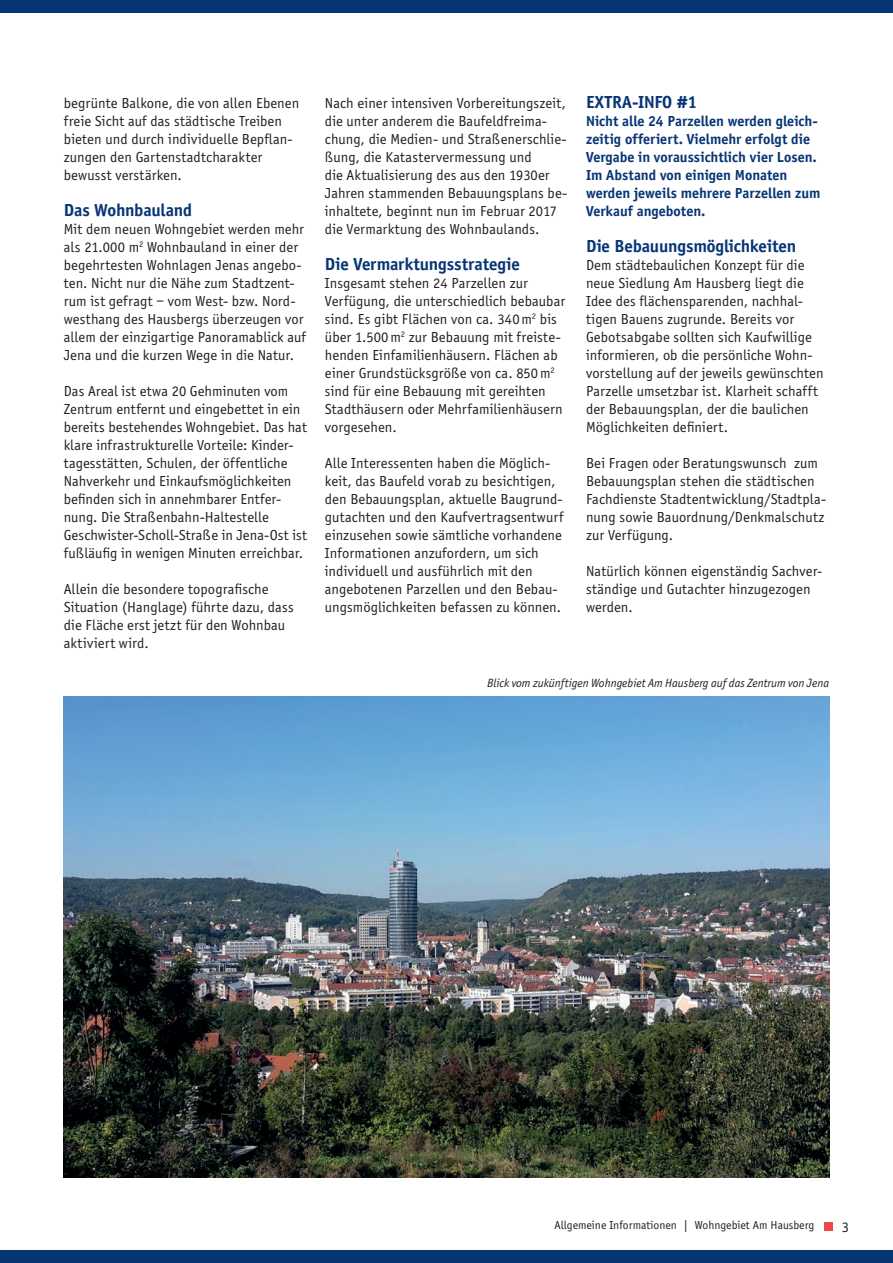
<style>
.page{position:relative;width:893px;height:1263px;background:#fff}
.page>*{position:absolute;margin:0;border:0;box-sizing:border-box;transform-origin:0 0}
.Head_2{font:700 18px "Officina Sans";letter-spacing:-.005em;color:#083575}
.Copy{font:15px/18px "Officina Sans";letter-spacing:.005em;color:#231f20}
.Copy-2{font:700 15px/18px "Officina Sans";color:#083575}
.BU{font:italic 12px "Officina Sans ITC Std";color:#231f20}
.t1{font:12px "Officina Sans";color:#231f20}
</style>
<div class="page">
<div style="left:0;top:0;width:893px;height:13px;background:#083575"></div>
<div style="left:0;top:1250px;width:893px;height:13px;background:#083575"></div>
<img style="left:64px;top:696px;width:765px;height:482px">
<div style="left:824px;top:1222px;width:8px;height:9px;background:#ef4845"></div>
<p class="Copy" style="left:64px;top:94px;width:237px">begrünte Balkone, die von allen Ebenen freie Sicht auf das städtische Treiben bieten und durch individuelle Bepflan&shy;zungen den Gartenstadtcharakter bewusst verstärken.</p>
<p class="Head_2" style="left:64px;top:199px;width:130px">Das Wohnbauland</p>
<p class="Copy" style="left:64px;top:220px;width:244px">Mit dem neuen Wohngebiet werden mehr als 21.000 m<sup>2</sup> Wohnbauland in einer der begehrtesten Wohnlagen Jenas angebo&shy;ten. Nicht nur die Nähe zum Stadtzent&shy;rum ist gefragt – vom West- bzw. Nord&shy;westhang des Hausbergs überzeugen vor allem der einzigartige Panoramablick auf Jena und die kurzen Wege in die Natur.</p>
<p class="Copy" style="left:64px;top:382px;width:245px">Das Areal ist etwa 20 Gehminuten vom Zentrum entfernt und eingebettet in ein bereits bestehendes Wohngebiet. Das hat klare infrastrukturelle Vorteile: Kinder&shy;tagesstätten, Schulen, der öffentliche Nahverkehr und Einkaufsmöglichkeiten befinden sich in annehmbarer Entfer&shy;nung. Die Straßenbahn-Haltestelle Geschwister-Scholl-Straße in Jena-Ost ist fußläufig in wenigen Minuten erreichbar.</p>
<p class="Copy" style="left:64px;top:580px;width:231px">Allein die besondere topografische<br>Situation (Hanglage) führte dazu, dass die Fläche erst jetzt für den Wohnbau aktiviert wird.</p>
<p class="Copy" style="left:325px;top:94px;width:244px">Nach einer intensiven Vorbereitungszeit, die unter anderem die Baufeldfreima&shy;chung, die Medien- und Straßenerschlie&shy;ßung, die Katastervermessung und<br>die Aktualisierung des aus den 1930er Jahren stammenden Bebauungsplans be&shy;inhaltete, beginnt nun im Februar 2017 die Vermarktung des Wohnbaulands.</p>
<p class="Head_2" style="left:325px;top:253px;width:197px">Die Vermarktungsstrategie</p>
<p class="Copy" style="left:325px;top:274px;width:242px">Insgesamt stehen 24 Parzellen zur Verfügung, die unterschiedlich bebaubar sind. Es gibt Flächen von ca. 340m<sup>2</sup> bis über 1.500m<sup>2</sup> zur Bebauung mit freiste&shy;henden Einfamilienhäusern. Flächen ab einer Grundstücksgröße von ca. 850m<sup>2 </sup>sind für eine Bebauung mit gereihten Stadthäusern oder Mehrfamilienhäusern vorgesehen.</p>
<p class="Copy" style="left:325px;top:454px;width:240px">Alle Interessenten haben die Möglich&shy;keit, das Baufeld vorab zu besichtigen, den Bebauungsplan, aktuelle Baugrund&shy;gutachten und den Kaufvertragsentwurf einzusehen sowie sämtliche vorhandene Informationen anzufordern, um sich individuell und ausführlich mit den angebotenen Parzellen und den Bebau&shy;ungsmöglichkeiten befassen zu können.</p>
<p class="Head_2" style="left:586px;top:91px;width:113px">EXTRA-INFO #1</p>
<p class="Copy-2" style="left:586px;top:112px;width:236px">Nicht alle 24 Parzellen werden gleich&shy;zeitig offeriert. Vielmehr erfolgt die Vergabe in voraussichtlich vier Losen.<br>Im Abstand von einigen Monaten werden jeweils mehrere Parzellen zum Verkauf angeboten.</p>
<p class="Head_2" style="left:586px;top:235px;width:212px">Die Bebauungsmöglichkeiten</p>
<p class="Copy" style="left:586px;top:256px;width:239px">Dem städtebaulichen Konzept für die neue Siedlung Am Hausberg liegt die Idee des flächensparenden, nachhal&shy;tigen Bauens zugrunde. Bereits vor Gebotsabgabe sollten sich Kaufwillige informieren, ob die persönliche Wohn&shy;vorstellung auf der jeweils gewünschten Parzelle umsetzbar ist. Klarheit schafft der Bebauungsplan, der die baulichen Möglichkeiten definiert.</p>
<p class="Copy" style="left:586px;top:454px;width:242px">Bei Fragen oder Beratungswunsch zum Bebauungsplan stehen die städtischen Fachdienste Stadtentwicklung/Stadtpla&shy;nung sowie Bauordnung/Denkmalschutz zur Verfügung.</p>
<p class="Copy" style="left:586px;top:562px;width:238px">Natürlich können eigenständig Sachver&shy;ständige und Gutachter hinzugezogen werden.</p>
<p class="BU" style="left:487px;top:676px;width:344px">Blick vom zukünftigen Wohngebiet Am Hausberg auf das Zentrum von Jena</p>
<p class="t1" style="left:555px;top:1219px;width:261px">Allgemeine Informationen | Wohngebiet Am Hausberg</p>
<p class="Copy" style="left:842px;top:1218px;width:9px">3</p>
</div>
